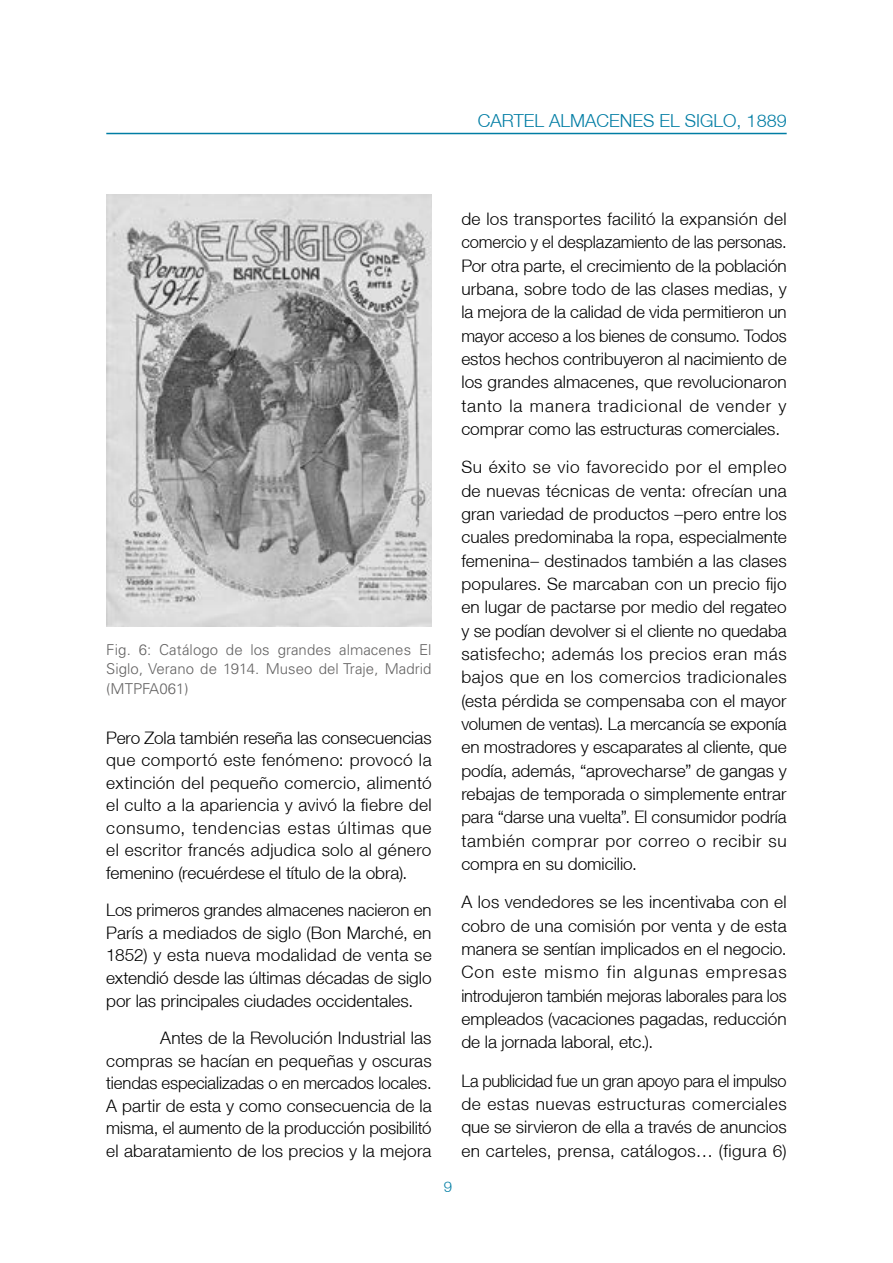
<style>
.page{position:relative;width:893px;height:1263px;background:#fff}
.page>*{position:absolute;margin:0;border:0;box-sizing:border-box;transform-origin:0 0}
.t1{font:300 18px "Helvetica Neue LT";color:#007da4}
.t2{font:300 17.25px/23.4px "Helvetica Neue LT";color:#000;text-align:justify}
.t3{font:300 17.25px/23.4px "Helvetica Neue LT";color:#000;text-align:justify;scale:.95 1}
.t4{font:300 15px/19.5px "Univers LT Std";letter-spacing:.005em;color:#646363;text-align:justify}
.t5{font:300 15px "Helvetica Neue LT";color:#007da4}
</style>
<div class="page">
<hr style="left:106px;top:133px;width:681px;height:1px;background:#007da4">
<img style="left:106px;top:194px;width:326px;height:432px">
<p class="t1" style="left:478px;top:109px;width:310px">CARTEL ALMACENES EL SIGLO, 1889</p>
<p class="t4" style="left:106px;top:639px;width:327px">Fig. 6: Catálogo de los grandes almacenes El Siglo, Verano de 1914. Museo del Traje, Madrid (MTPFA061)</p>
<p class="t2" style="left:106px;top:726px;width:327px;line-height:22.5px">Pero Zola también reseña las consecuencias que comportó este fenómeno: provocó la extinción del pequeño comercio, alimentó el culto a la apariencia y avivó la fiebre del consumo, tendencias estas últimas que el escritor francés adjudica solo al género femenino (recuérdese el título de la obra).</p>
<p class="t2" style="left:106px;top:899px;width:327px;line-height:22.5px">Los primeros grandes almacenes nacieron en París a mediados de siglo (Bon Marché, en 1852) y esta nueva modalidad de venta se extendió desde las últimas décadas de siglo por las principales ciudades occidentales.</p>
<p class="t2" style="left:106px;top:1026px;width:327px;line-height:22.5px;text-indent:54px">Antes de la Revolución Industrial las compras se hacían en pequeñas y oscuras tiendas especializadas o en mercados locales.<br>A partir de esta y como consecuencia de la misma, el aumento de la producción posibilitó el abaratamiento de los precios y la mejora</p>
<p class="t5" style="left:444px;top:1177px;width:10px">9</p>
<p class="t2" style="left:461px;top:207px;width:327px">de los transportes facilitó la expansión del comercio y el desplazamiento de las personas.<br>Por otra parte, el crecimiento de la población urbana, sobre todo de las clases medias, y la mejora de la calidad de vida permitieron un mayor acceso a los bienes de consumo. Todos estos hechos contribuyeron al nacimiento de los grandes almacenes, que revolucionaron tanto la manera tradicional de vender y comprar como las estructuras comerciales.</p>
<p class="t2" style="left:461px;top:455px;width:327px">Su éxito se vio favorecido por el empleo de nuevas técnicas de venta: ofrecían una gran variedad de productos –pero entre los cuales predominaba la ropa, especialmente femenina– destinados también a las clases populares. Se marcaban con un precio fijo en lugar de pactarse por medio del regateo y se podían devolver si el cliente no quedaba satisfecho; además los precios eran más bajos que en los comercios tradicionales (esta pérdida se compensaba con el mayor volumen de ventas). La mercancía se exponía en mostradores y escaparates al cliente, que podía, además, “aprovecharse” de gangas y rebajas de temporada o simplemente entrar para “darse una vuelta”. El consumidor podría también comprar por correo o recibir su compra en su domicilio.</p>
<p class="t2" style="left:461px;top:890px;width:327px">A los vendedores se les incentivaba con el cobro de una comisión por venta y de esta manera se sentían implicados en el negocio.<br>Con este mismo fin algunas empresas introdujeron también mejoras laborales para los empleados (vacaciones pagadas, reducción de la jornada laboral, etc.).</p>
<p class="t3" style="left:461px;top:1068px;width:344px">La publicidad fue un gran apoyo para el impulso de estas nuevas estructuras comerciales que se sirvieron de ella a través de anuncios en carteles, prensa, catálogos… (figura 6)</p>
</div>
